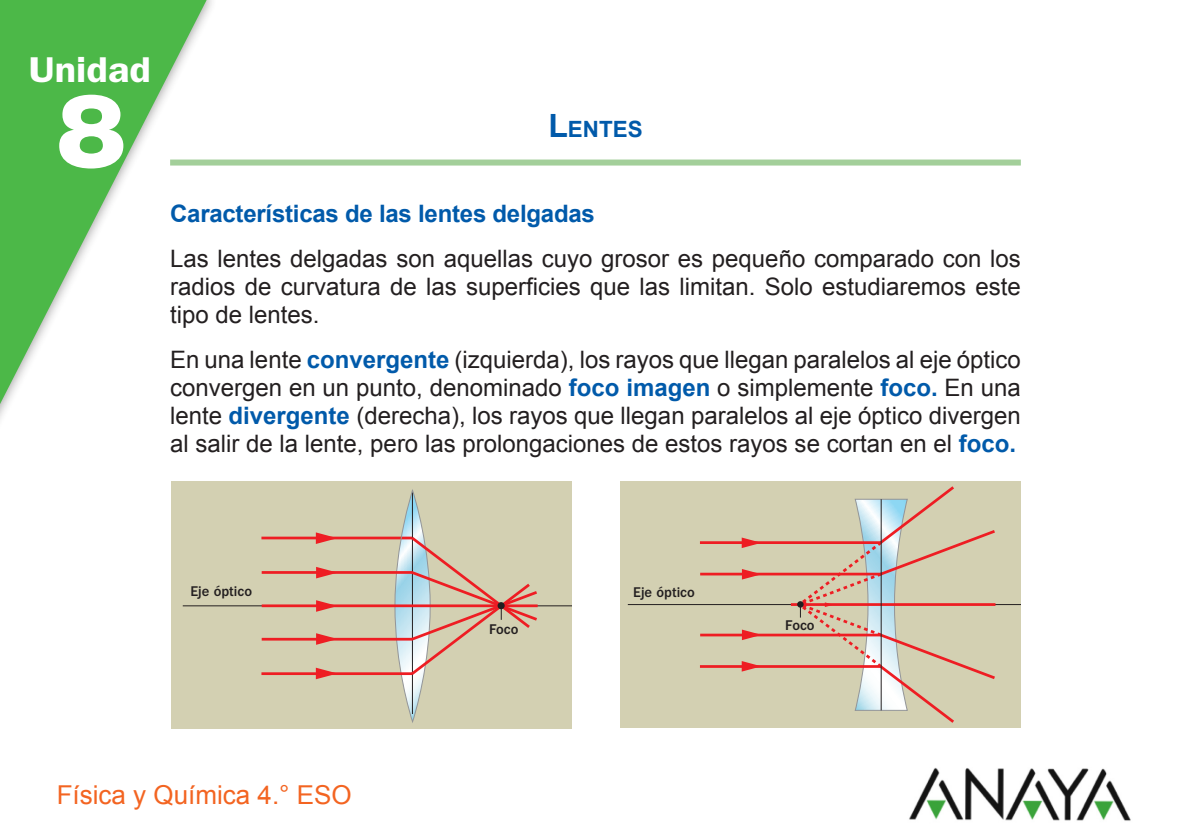
<style>
.page{position:relative;width:1191px;height:840px;background:#fff}
.page>*{position:absolute;margin:0;border:0;box-sizing:border-box;transform-origin:0 0}
.t1{font:900 103.6px "Helvetica Neue LT Std";color:#fff}
.t2{font:600 36px "ITC Franklin Gothic Std";color:#fff;scale:1.1 1}
.Pie_asignatura{font:26px "Arial";color:#f36421}
.Texto_sin_filete{font:24px/28px "Arial";color:#231f20;text-align:justify}
.Texto_sin_filete-2{font:700 24px "Arial";letter-spacing:-.01em;color:#015aaa}
.Titulo_general{font:700 22.4px "Arial";color:#015aaa}
.t3{font:500 14.6px "ITC Franklin Gothic Std";color:#231f20}
.s1{font-size:32px}
.s2{font-weight:700;color:#015aaa}
</style>
<div class="page">
<img style="left:909px;top:767px;width:222px;height:54px">
<svg style="left:0;top:0;width:206px;height:419px"></svg>
<div style="left:170px;top:159px;width:850px;height:6px;background:#a3cf9a"></div>
<div style="left:171px;top:481px;width:400px;height:247px;background:#d3d0b2"></div>
<svg style="left:316px;top:532px;width:21px;height:11px"></svg>
<hr style="left:261px;top:536px;width:151px;height:3px;background:#ee1d23">
<hr style="left:183px;top:605px;width:388px;height:1px;background:#231f20">
<svg style="left:316px;top:567px;width:22px;height:11px"></svg>
<hr style="left:262px;top:570px;width:151px;height:3px;background:#ee1d23">
<svg style="left:316px;top:600px;width:22px;height:11px"></svg>
<hr style="left:262px;top:604px;width:275px;height:3px;background:#ee1d23">
<svg style="left:316px;top:667px;width:21px;height:12px"></svg>
<hr style="left:261px;top:672px;width:151px;height:2px;background:#ee1d23">
<svg style="left:316px;top:633px;width:22px;height:11px"></svg>
<hr style="left:262px;top:637px;width:151px;height:3px;background:#ee1d23">
<svg style="left:394px;top:489px;width:146px;height:234px"></svg>
<div style="left:620px;top:481px;width:400px;height:246px;background:#d3d0b2"></div>
<svg style="left:741px;top:537px;width:20px;height:10px"></svg>
<hr style="left:700px;top:541px;width:181px;height:2px;background:#ee1d23">
<hr style="left:628px;top:603px;width:392px;height:1px;background:#231f20">
<svg style="left:742px;top:569px;width:19px;height:10px"></svg>
<hr style="left:700px;top:572px;width:181px;height:3px;background:#ee1d23">
<hr style="left:791px;top:603px;width:204px;height:2px;background:#ee1d23">
<svg style="left:741px;top:661px;width:20px;height:10px"></svg>
<hr style="left:700px;top:664px;width:181px;height:3px;background:#ee1d23">
<svg style="left:742px;top:629px;width:19px;height:10px"></svg>
<hr style="left:700px;top:633px;width:181px;height:3px;background:#ee1d23">
<svg style="left:796px;top:486px;width:202px;height:237px"></svg>
<p class="t2" style="left:29px;top:48px;width:112px">Unidad</p>
<p class="t1" style="left:57px;top:69px;width:71px">8</p>
<p class="Titulo_general" style="left:548px;top:116px;width:96px"><span class="s1">L</span>ENTES</p>
<p class="Texto_sin_filete-2" style="left:170px;top:199px;width:426px">Características de las lentes delgadas</p>
<p class="Texto_sin_filete" style="left:170px;top:244px;width:852px">Las lentes delgadas son aquellas cuyo grosor es pequeño comparado con los radios de curvatura de las superficies que las limitan. Solo estudiaremos este tipo de lentes.</p>
<p class="Texto_sin_filete" style="left:170px;top:345px;width:852px">En una lente <span class="s2">convergente</span> (izquierda), los rayos que llegan paralelos al eje óptico convergen en un punto, denominado <span class="s2">foco imagen</span> o simplemente <span class="s2">foco.</span> En una lente <span class="s2">divergente</span> (derecha), los rayos que llegan paralelos al eje óptico divergen al salir de la lente, pero las prolongaciones de estos rayos se cortan en el <span class="s2">foco.</span></p>
<p class="t3" style="left:190px;top:583px;width:63px">Eje óptico</p>
<p class="t3" style="left:489px;top:620px;width:31px">Foco</p>
<p class="t3" style="left:633px;top:583px;width:63px">Eje óptico</p>
<p class="t3" style="left:785px;top:616px;width:31px">Foco</p>
<p class="Pie_asignatura" style="left:57px;top:779px;width:297px">Física y Química 4.° ESO</p>
</div>
